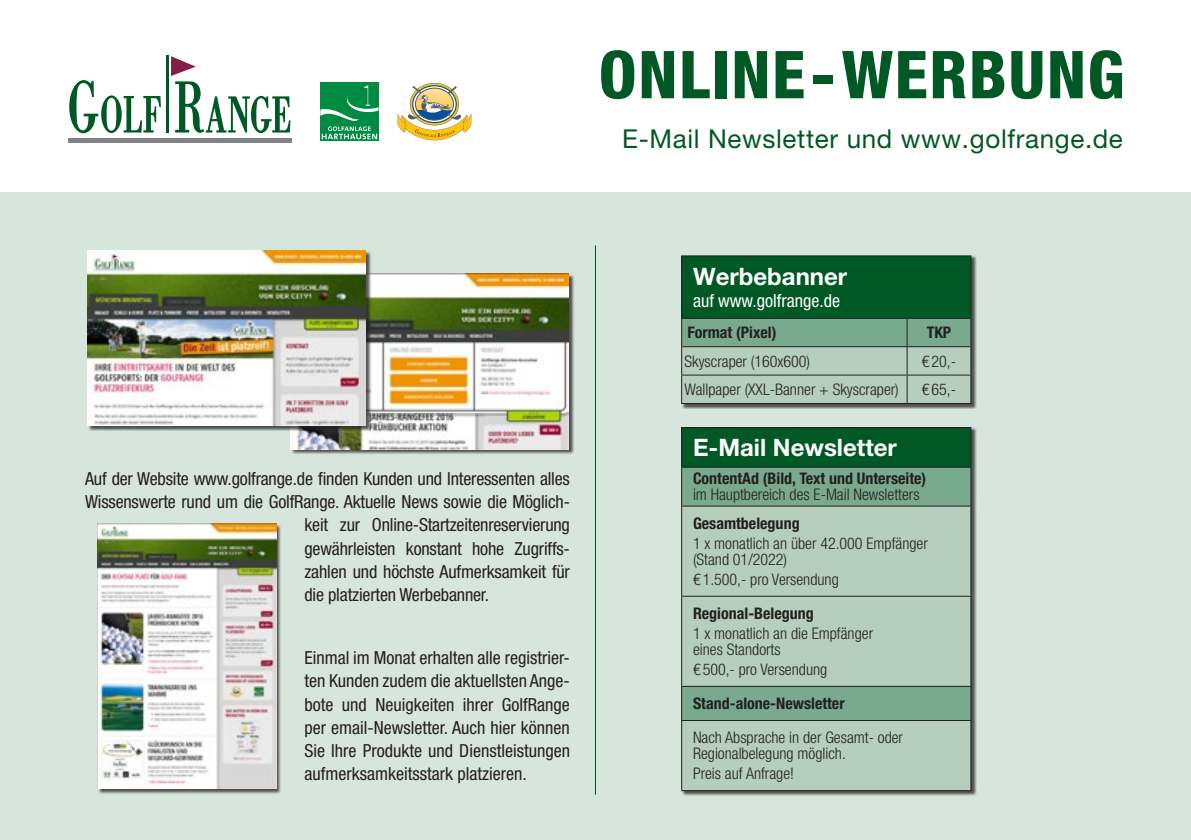
<style>
.page{position:relative;width:1191px;height:840px;background:#fff}
.page>*{position:absolute;margin:0;border:0;box-sizing:border-box;transform-origin:0 0}
.t1{font:800 condensed 66px "Helvetica Neue LT Pro";letter-spacing:.025em;color:#005824}
.t2{font:26px "Helvetica Neue LT Pro";letter-spacing:.025em;color:#005824}
.t3{font:700 24px "Helvetica Neue LT Pro";color:#fff}
.t4{font:condensed 18px/23px "Helvetica Neue LT Pro";letter-spacing:-.01em;color:#231f20;text-align:justify}
.t5{font:condensed 18px "Helvetica Neue LT Pro";color:#fff}
.t6{font:300 condensed 16px/16px "Helvetica Neue LT Pro";color:#231f20}
.t7{font:700 condensed 16px "Helvetica Neue LT Pro";color:#231f20}
</style>
<div class="page">
<div style="left:0;top:0;width:1191px;height:839px;background:#d7e6dc"></div>
<div style="left:0;top:0;width:1191px;height:191px;background:#fff"></div>
<svg style="left:69px;top:80px;width:92px;height:53px"></svg>
<svg style="left:171px;top:56px;width:119px;height:77px"></svg>
<hr style="left:166px;top:56px;width:3px;height:77px;background:#005824">
<hr style="left:68px;top:139px;width:223px;height:4px;background:#808285">
<div style="left:320px;top:82px;width:58px;height:59px;background:linear-gradient(to right,#008b43,#008b43)"></div>
<svg style="left:320px;top:85px;width:58px;height:54px;background:#259b5e"></svg>
<svg style="left:397px;top:83px;width:74px;height:57px"></svg>
<div style="left:681px;top:255px;width:295px;height:154px;background:#231f20;opacity:.75"></div>
<div style="left:681px;top:256px;width:290px;height:62px;background:#005824"></div>
<hr style="left:681px;top:403px;width:226px;height:1px;background:#231f20">
<hr style="left:907px;top:403px;width:64px;height:1px;background:#231f20">
<hr style="left:681px;top:255px;width:226px;height:1px;background:#231f20">
<hr style="left:681px;top:256px;width:1px;height:62px;background:#231f20">
<hr style="left:907px;top:255px;width:64px;height:1px;background:#231f20">
<hr style="left:970px;top:256px;width:1px;height:62px;background:#231f20">
<svg style="left:681px;top:318px;width:290px;height:85px;background:#9bbaa7"></svg>
<div style="left:681px;top:427px;width:295px;height:368px;background:#231f20;opacity:.75"></div>
<div style="left:681px;top:427px;width:290px;height:40px;background:#005824"></div>
<div style="left:681px;top:467px;width:290px;height:39px;background:#7aaa8d"></div>
<div style="left:682px;top:506px;width:288px;height:283px;background:#b5cebe"></div>
<div style="left:681px;top:686px;width:290px;height:34px;background:#7aaa8d"></div>
<hr style="left:682px;top:505px;width:288px;height:1px;background:#231f20">
<hr style="left:681px;top:427px;width:290px;height:1px;background:#231f20">
<hr style="left:681px;top:428px;width:1px;height:38px;background:#231f20">
<hr style="left:970px;top:428px;width:1px;height:38px;background:#231f20">
<hr style="left:681px;top:467px;width:1px;height:39px;background:#231f20">
<hr style="left:970px;top:467px;width:1px;height:39px;background:#231f20">
<hr style="left:681px;top:506px;width:1px;height:89px;background:#231f20">
<hr style="left:970px;top:506px;width:1px;height:89px;background:#231f20">
<hr style="left:681px;top:595px;width:290px;height:1px;background:#231f20">
<hr style="left:681px;top:596px;width:1px;height:89px;background:#231f20">
<hr style="left:970px;top:596px;width:1px;height:89px;background:#231f20">
<hr style="left:681px;top:685px;width:290px;height:1px;background:#231f20">
<hr style="left:681px;top:686px;width:1px;height:33px;background:#231f20">
<hr style="left:970px;top:686px;width:1px;height:33px;background:#231f20">
<hr style="left:681px;top:719px;width:290px;height:1px;background:#231f20">
<hr style="left:681px;top:720px;width:1px;height:69px;background:#231f20">
<hr style="left:970px;top:720px;width:1px;height:69px;background:#231f20">
<hr style="left:681px;top:789px;width:290px;height:1px;background:#231f20">
<hr style="left:681px;top:466px;width:290px;height:1px;background:#231f20">
<hr style="left:595px;top:245px;width:1px;height:549px;background:#005824">
<div style="left:291px;top:274px;width:283px;height:180px;background:#231f20;opacity:.75"></div>
<img style="left:291px;top:274px;width:278px;height:175px">
<div style="left:88px;top:251px;width:283px;height:180px;background:#231f20;opacity:.75"></div>
<img style="left:88px;top:250px;width:278px;height:175px">
<div style="left:98px;top:523px;width:184px;height:270px;background:#231f20;opacity:.75"></div>
<img style="left:98px;top:523px;width:178px;height:265px">
<h1 class="t1" style="left:599px;top:34px;width:527px">ONLINE-WERBUNG</h1>
<h2 class="t2" style="left:622px;top:123px;width:502px">E-Mail Newsletter und www.golfrange.de</h2>
<p class="t4" style="left:85px;top:467px;width:486px">Auf der Website www.golfrange.de finden Kunden und Interessenten alles</p>
<p class="t4" style="left:85px;top:490px;width:486px">Wissenswerte rund um die GolfRange. Aktuelle News sowie die Möglich-</p>
<p class="t4" style="left:304px;top:513px;width:267px">keit zur Online-Startzeitenreservierung</p>
<p class="t4" style="left:304px;top:536px;width:267px">gewährleisten konstant hohe Zugriffs-</p>
<p class="t4" style="left:304px;top:559px;width:267px">zahlen und höchste Aufmerksamkeit für</p>
<p class="t4" style="left:304px;top:582px;width:186px">die platzierten Werbebanner.</p>
<p class="t4" style="left:304px;top:646px;width:267px">Einmal im Monat erhalten alle registrier&shy;ten Kunden zudem die aktuellsten Ange&shy;bote und Neuigkeiten ihrer GolfRange per email-Newsletter. Auch hier können Sie Ihre Produkte und Dienstleistungen aufmerksamkeitsstark platzieren.</p>
<h3 class="t3" style="left:693px;top:261px;width:156px">Werbebanner</h3>
<p class="t5" style="left:693px;top:290px;width:149px">auf www.golfrange.de</p>
<p class="t7" style="left:687px;top:322px;width:91px">Format (Pixel)</p>
<p class="t7" style="left:927px;top:322px;width:26px">TKP</p>
<p class="t6" style="left:684px;top:352px;width:127px">Skyscraper (160x600)</p>
<p class="t6" style="left:922px;top:352px;width:36px">€ 20,-</p>
<p class="t6" style="left:684px;top:381px;width:216px">Wallpaper (XXL-Banner + Skyscraper)</p>
<p class="t6" style="left:922px;top:381px;width:36px">€ 65,-</p>
<h3 class="t3" style="left:693px;top:432px;width:205px">E-Mail Newsletter</h3>
<p class="t7" style="left:693px;top:468px;width:235px">ContentAd (Bild, Text und Unterseite)</p>
<p class="t6" style="left:693px;top:486px;width:228px">im Hauptbereich des E-Mail Newsletters</p>
<p class="t7" style="left:693px;top:513px;width:108px">Gesamtbelegung</p>
<p class="t6" style="left:693px;top:534px;width:236px">1 x monatlich an über 42.000 Empfänger (Stand 01/2022)</p>
<p class="t6" style="left:693px;top:570px;width:147px">€ 1.500,- pro Versendung</p>
<p class="t7" style="left:693px;top:603px;width:122px">Regional-Belegung</p>
<p class="t6" style="left:693px;top:625px;width:182px">1 x monatlich an die Empfänger eines Standorts</p>
<p class="t6" style="left:693px;top:660px;width:136px">€ 500,- pro Versendung</p>
<p class="t7" style="left:693px;top:693px;width:153px">Stand-alone-Newsletter</p>
<p class="t6" style="left:693px;top:729px;width:211px">Nach Absprache in der Gesamt- oder<br>Regionalbelegung möglich.</p>
<p class="t6" style="left:693px;top:765px;width:103px">Preis auf Anfrage!</p>
</div>
